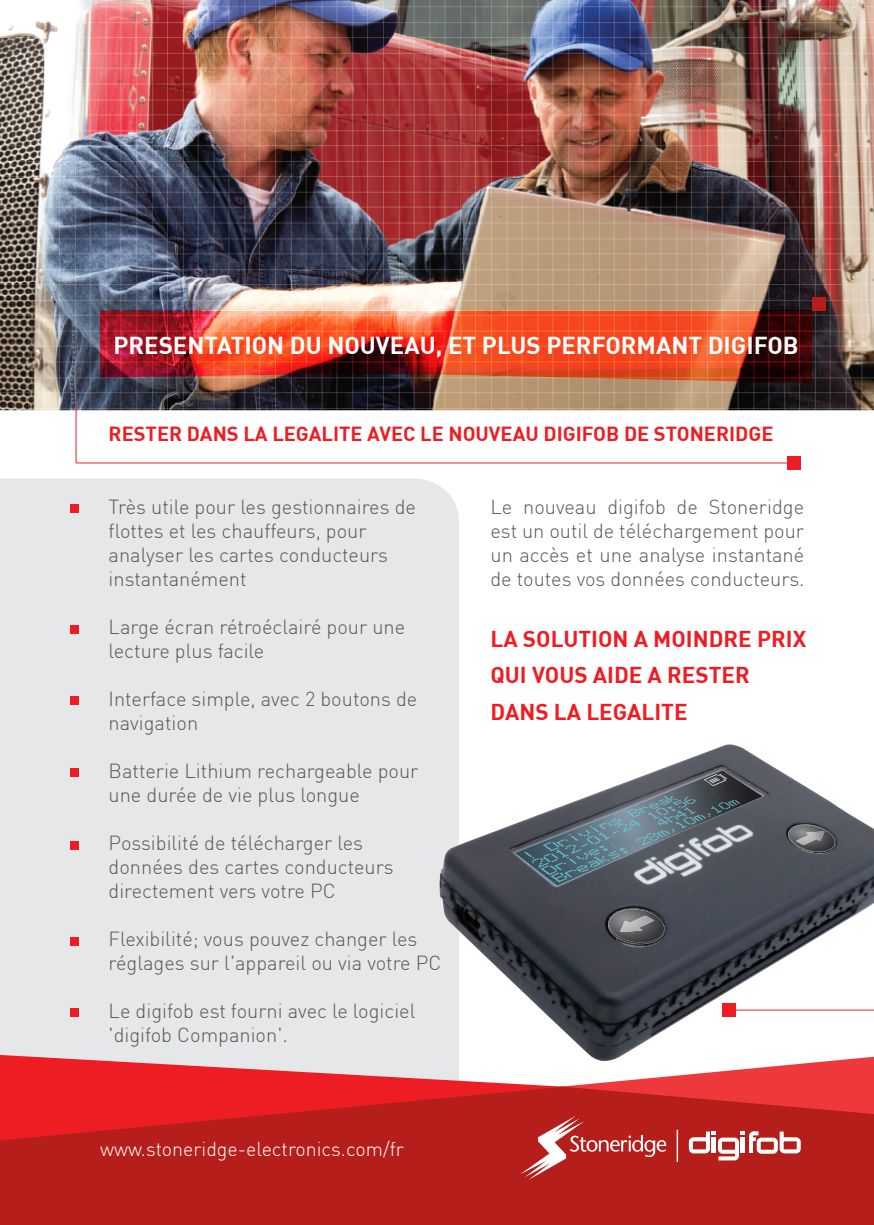
<style>
.page{position:relative;width:874px;height:1225px;background:#fff}
.page>*{position:absolute;margin:0;border:0;box-sizing:border-box;transform-origin:0 0}
.t1{font:700 24px "DIN";color:#fff}
.t2{font:700 22.4px/36.4px "DIN";color:#ee1d23}
.t3{font:300 20px/24px "DIN";color:#57585a}
.t4{font:700 20px "DIN";color:#ee1d23}
.t5{font:300 19.6px "DIN";color:#fff}
</style>
<div class="page">
<img style="left:0;top:0;width:873px;height:539px">
<div style="left:0;top:478px;width:458px;height:576px;background:#e6e7e9"></div>
<div style="left:811px;top:297px;width:14px;height:14px;background:#b51e1b"></div>
<img style="left:100px;top:373px;width:711px;height:10px">
<svg style="left:100px;top:373px;width:284px;height:4px"></svg>
<svg style="left:100px;top:367px;width:711px;height:6px;background:#a22b1d"></svg>
<svg style="left:100px;top:311px;width:711px;height:56px;background:#d44228"></svg>
<div style="left:786px;top:456px;width:14px;height:14px;background:#ee1d23"></div>
<hr style="left:76px;top:404px;width:1px;height:59px;background:#ee1d23">
<hr style="left:76px;top:462px;width:717px;height:1px;background:#ee1d23">
<div style="left:71px;top:504px;width:8px;height:8px;background:#ee1d23"></div>
<div style="left:71px;top:626px;width:8px;height:8px;background:#ee1d23"></div>
<div style="left:71px;top:696px;width:8px;height:9px;background:#ee1d23"></div>
<div style="left:71px;top:768px;width:8px;height:8px;background:#ee1d23"></div>
<div style="left:71px;top:841px;width:8px;height:8px;background:#ee1d23"></div>
<div style="left:71px;top:937px;width:8px;height:8px;background:#ee1d23"></div>
<div style="left:71px;top:1008px;width:8px;height:9px;background:#ee1d23"></div>
<svg style="left:0;top:1056px;width:873px;height:30px"></svg>
<svg style="left:0;top:1086px;width:873px;height:139px;background:#bf1e1d"></svg>
<hr style="left:676px;top:1129px;width:1px;height:33px;background:#fff">
<svg style="left:519px;top:1115px;width:147px;height:65px;background:#bf3e3c"></svg>
<svg style="left:688px;top:1131px;width:112px;height:29px"></svg>
<img style="left:439px;top:744px;width:434px;height:317px">
<img style="left:616px;top:944px;width:47px;height:3px">
<img style="left:614px;top:908px;width:54px;height:36px">
<img style="left:607px;top:936px;width:60px;height:8px">
<img style="left:617px;top:943px;width:46px;height:1px">
<svg style="left:607px;top:912px;width:1px;height:24px"></svg>
<img style="left:608px;top:909px;width:59px;height:34px">
<img style="left:797px;top:852px;width:38px;height:2px">
<img style="left:619px;top:915px;width:34px;height:17px">
<img style="left:791px;top:824px;width:46px;height:1px">
<img style="left:786px;top:825px;width:51px;height:27px">
<img style="left:795px;top:831px;width:29px;height:14px">
<img style="left:611px;top:770px;width:151px;height:80px">
<img style="left:514px;top:812px;width:101px;height:73px">
<svg style="left:524px;top:795px;width:215px;height:87px;background:#6a7881"></svg>
<div style="left:721px;top:1003px;width:14px;height:13px;background:#ee1d23"></div>
<hr style="left:728px;top:1009px;width:145px;height:1px;background:#ee1d23">
<p class="t1" style="left:113px;top:329px;width:686px">PRESENTATION DU NOUVEAU, ET PLUS PERFORMANT DIGIFOB</p>
<p class="t4" style="left:108px;top:420px;width:666px">RESTER DANS LA LEGALITE AVEC LE NOUVEAU DIGIFOB DE STONERIDGE</p>
<p class="t3" style="left:108px;top:494px;width:309px">Très utile pour les gestionnaires de flottes et les chauffeurs, pour analyser les cartes conducteurs instantanément</p>
<p class="t3" style="left:108px;top:614px;width:298px">Large écran rétroéclairé pour une lecture plus facile</p>
<p class="t3" style="left:108px;top:686px;width:310px">Interface simple, avec 2 boutons de navigation</p>
<p class="t3" style="left:108px;top:758px;width:311px">Batterie Lithium rechargeable pour une durée de vie plus longue</p>
<p class="t3" style="left:108px;top:830px;width:286px">Possibilité de télécharger les données des cartes conducteurs directement vers votre PC</p>
<p class="t3" style="left:108px;top:926px;width:334px">Flexibilité; vous pouvez changer les réglages sur l'appareil ou via votre PC</p>
<p class="t3" style="left:108px;top:998px;width:308px">Le digifob est fourni avec le logiciel 'digifob Companion'.</p>
<p class="t5" style="left:100px;top:1136px;width:305px">www.stoneridge-electronics.com/fr</p>
<p class="t3" style="left:490px;top:494px;width:315px;text-align:justify">Le nouveau digifob de Stoneridge est un outil de téléchargement pour un accès et une analyse instantané de toutes vos données conducteurs.</p>
<p class="t2" style="left:490px;top:619px;width:317px">LA SOLUTION A MOINDRE PRIX<br>QUI VOUS AIDE A RESTER<br>DANS LA LEGALITE</p>
</div>
